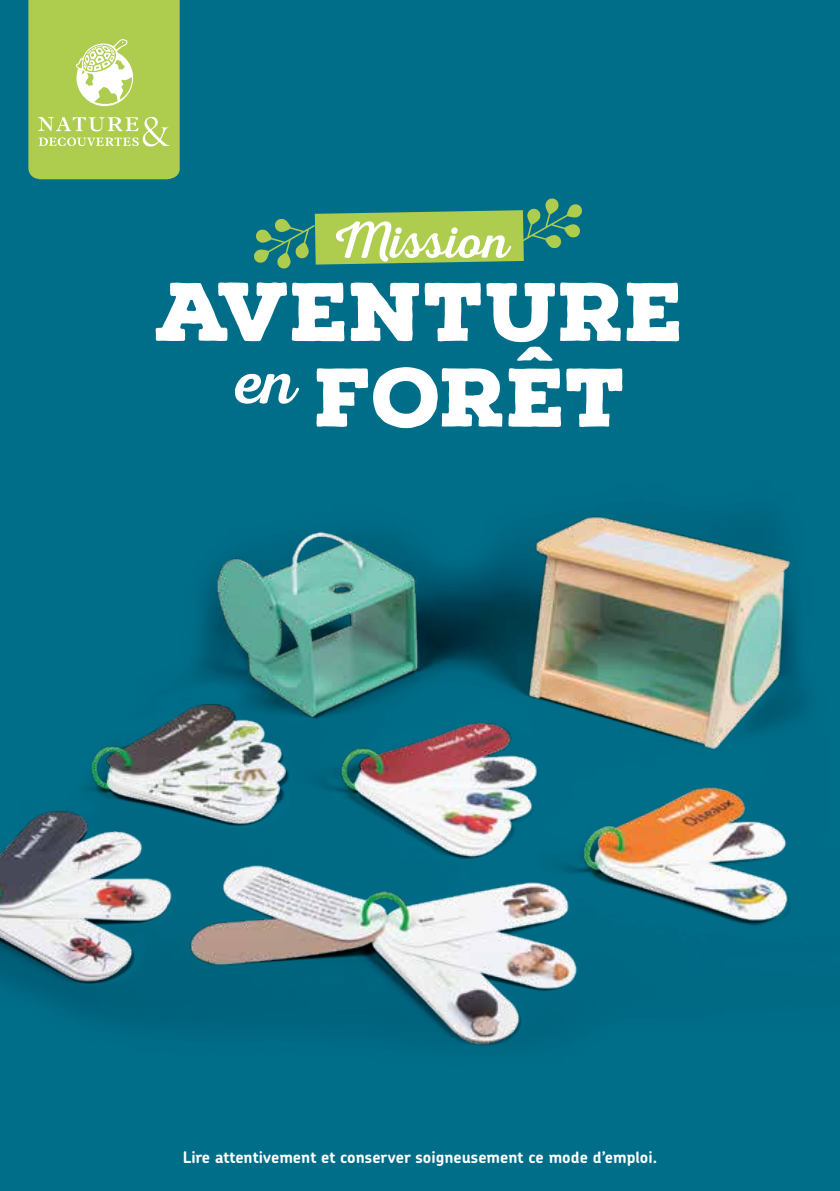
<style>
.page{position:relative;width:840px;height:1191px;background:#fff}
.page>*{position:absolute;margin:0;border:0;box-sizing:border-box;transform-origin:0 0}
.t1{font:900 80.4px/85.6px "Nexa Rust Slab";letter-spacing:-.01em;color:#fff}
.t2{font:68.8px "Nexa Rust Script R 00";color:#fff}
.t3{font:51.8px "Nexa Rust Script R 00";color:#fff}
.t4{font:700 16px "Chevin";color:#fff}
</style>
<div class="page">
<div style="left:0;top:0;width:839px;height:1191px;background:#006e89"></div>
<svg style="left:28px;top:0;width:152px;height:179px;background:#b5d060"></svg>
<svg style="left:254px;top:198px;width:328px;height:71px"></svg>
<img style="left:0;top:516px;width:805px;height:530px">
<h3 class="t3" style="left:331px;top:209px;width:179px">Mission</h3>
<h1 class="t1" style="left:315px;top:270px;width:370px;text-indent:-159px">AVENTURE<br>FORÊT</h1>
<h2 class="t2" style="left:235px;top:339px;width:62px">en</h2>
<p class="t4" style="left:182px;top:1146px;width:476px">Lire attentivement et conserver soigneusement ce mode d’emploi.</p>
</div>
